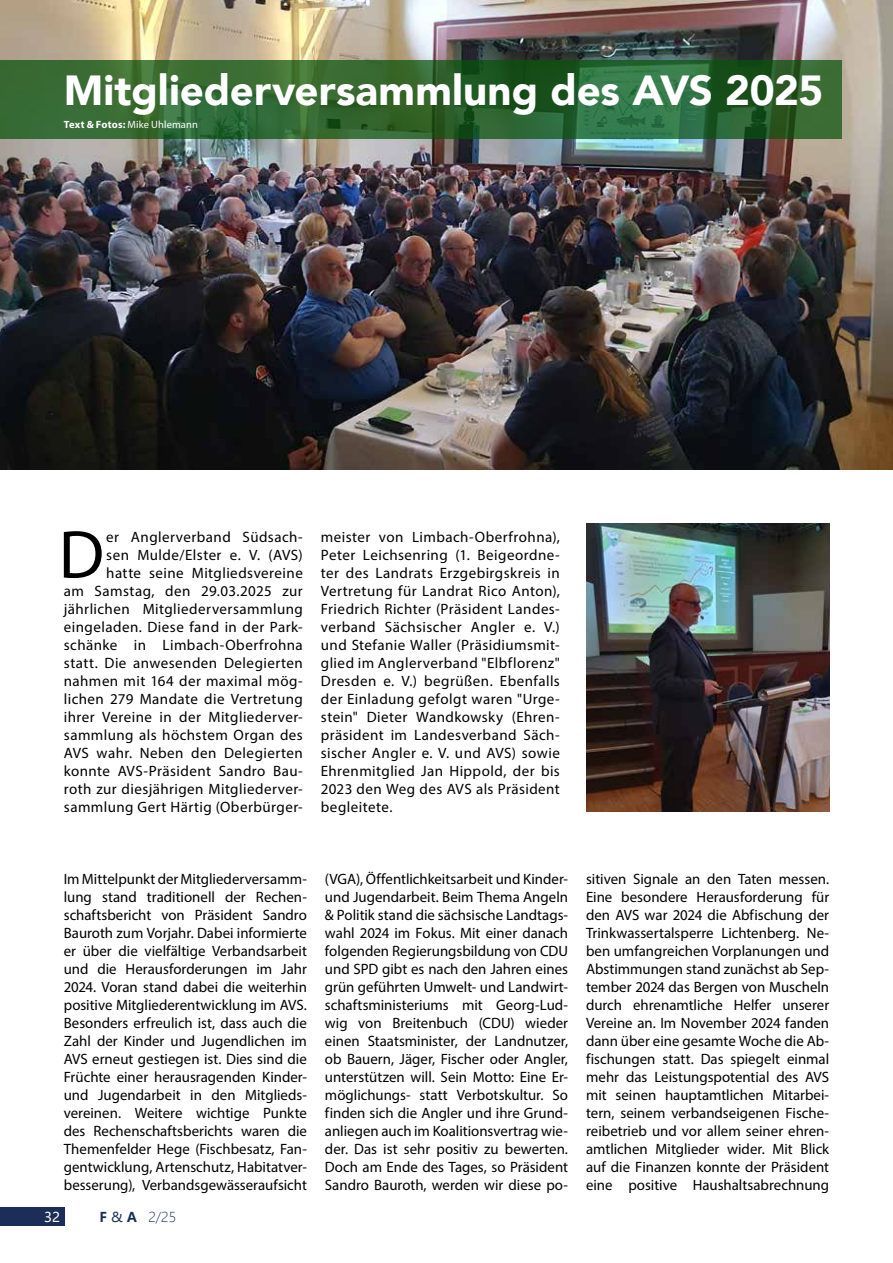
<style>
.page{position:relative;width:893px;height:1263px;background:#fff}
.page>*{position:absolute;margin:0;border:0;box-sizing:border-box;transform-origin:0 0}
.t1{font:68.4px "Myriad Pro";color:#000}
.t2{font:900 42px "Avenir LT Com";color:#fff}
.t3{font:15px/18px "Myriad Pro";letter-spacing:.03em;color:#000;text-align:justify}
.t4{font:300 13.5px "Microsoft Ya Hei";color:#1c2e57}
.t5{font:13.5px "Microsoft Ya Hei";color:#fff}
.t6{font:10.5px "Myriad Pro";letter-spacing:.01em;color:#fff}
.s1{font-weight:700}
.s2{font-weight:400}
</style>
<div class="page">
<div style="left:0;top:1208px;width:64px;height:18px;background:#1c2e57"></div>
<img style="left:0;top:0;width:893px;height:470px">
<svg style="left:0;top:61px;width:842px;height:78px;background:#306731"></svg>
<img style="left:586px;top:524px;width:243px;height:288px">
<h2 class="t2" style="left:64px;top:65px;width:761px">Mitgliederversammlung des AVS 2025</h2>
<p class="t6" style="left:64px;top:118px;width:136px"><span class="s1">Text &amp; Fotos:</span> Mike Uhlemann</p>
<p class="t3" style="left:64px;top:527px;width:241px;text-align:right">er Anglerverband Südsach-<br>sen Mulde/Elster e. V. (AVS)<br>hatte seine Mitgliedsvereine<br>am Samstag, den 29.03.2025 zur jährlichen Mitgliederversammlung eingeladen. Diese fand in der Park&shy;schänke in Limbach-Oberfrohna statt. Die anwesenden Delegierten nahmen mit 164 der maximal mög&shy;lichen 279 Mandate die Vertretung ihrer Vereine in der Mitgliederver&shy;sammlung als höchstem Organ des AVS wahr. Neben den Delegierten konnte AVS-Präsident Sandro Bau&shy;roth zur diesjährigen Mitgliederver&shy;sammlung Gert Härtig (Oberbürger-</p>
<p class="t3" style="left:321px;top:527px;width:241px">meister von Limbach-Oberfrohna), Peter Leichsenring (1. Beigeordne&shy;ter des Landrats Erzgebirgskreis in Vertretung für Landrat Rico Anton), Friedrich Richter (Präsident Landes&shy;verband Sächsischer Angler e. V.) und Stefanie Waller (Präsidiumsmit&shy;glied im Anglerverband "Elbflorenz" Dresden e. V.) begrüßen. Ebenfalls der Einladung gefolgt waren "Urge&shy;stein" Dieter Wandkowsky (Ehren&shy;präsident im Landesverband Säch&shy;sischer Angler e. V. und AVS) sowie Ehrenmitglied Jan Hippold, der bis 2023 den Weg des AVS als Präsident begleitete.</p>
<h1 class="t1" style="left:59px;top:512px;width:47px">D</h1>
<p class="t3" style="left:64px;top:869px;width:245px">Im Mittelpunkt der Mitgliederversamm&shy;lung stand traditionell der Rechen&shy;schaftsbericht von Präsident Sandro Bauroth zum Vorjahr. Dabei informierte er über die vielfältige Verbandsarbeit und die Herausforderungen im Jahr 2024. Voran stand dabei die weiterhin positive Mitgliederentwicklung im AVS.<br>Besonders erfreulich ist, dass auch die Zahl der Kinder und Jugendlichen im AVS erneut gestiegen ist. Dies sind die Früchte einer herausragenden Kinder&shy;und Jugendarbeit in den Mitglieds&shy;vereinen. Weitere wichtige Punkte des Rechenschaftsberichts waren die Themenfelder Hege (Fischbesatz, Fan&shy;gentwicklung, Artenschutz, Habitatver&shy;besserung), Verbandsgewässeraufsicht</p>
<p class="t3" style="left:325px;top:869px;width:245px">(VGA), Öffentlichkeitsarbeit und Kinder&shy;und Jugendarbeit. Beim Thema Angeln &amp; Politik stand die sächsische Landtags&shy;wahl 2024 im Fokus. Mit einer danach folgenden Regierungsbildung von CDU und SPD gibt es nach den Jahren eines grün geführten Umwelt- und Landwirt&shy;schaftsministeriums mit Georg-Lud&shy;wig von Breitenbuch (CDU) wieder einen Staatsminister, der Landnutzer, ob Bauern, Jäger, Fischer oder Angler, unterstützen will. Sein Motto: Eine Er&shy;möglichungs- statt Verbotskultur. So finden sich die Angler und ihre Grund&shy;anliegen auch im Koalitionsvertrag wie&shy;der. Das ist sehr positiv zu bewerten.<br>Doch am Ende des Tages, so Präsident Sandro Bauroth, werden wir diese po-</p>
<p class="t3" style="left:586px;top:869px;width:245px">sitiven Signale an den Taten messen.<br>Eine besondere Herausforderung für den AVS war 2024 die Abfischung der Trinkwassertalsperre Lichtenberg. Ne&shy;ben umfangreichen Vorplanungen und Abstimmungen stand zunächst ab Sep&shy;tember 2024 das Bergen von Muscheln durch ehrenamtliche Helfer unserer Vereine an. Im November 2024 fanden dann über eine gesamte Woche die Ab&shy;fischungen statt. Das spiegelt einmal mehr das Leistungspotential des AVS mit seinen hauptamtlichen Mitarbei&shy;tern, seinem verbandseigenen Fische&shy;reibetrieb und vor allem seiner ehren&shy;amtlichen Mitglieder wider. Mit Blick auf die Finanzen konnte der Präsident eine positive Haushaltsabrechnung</p>
<p class="t5" style="left:44px;top:1208px;width:17px">32</p>
<p class="t4" style="left:100px;top:1208px;width:78px"><span class="s1">F</span> <span class="s2">&amp;</span> <span class="s1">A</span> 2/25</p>
</div>
